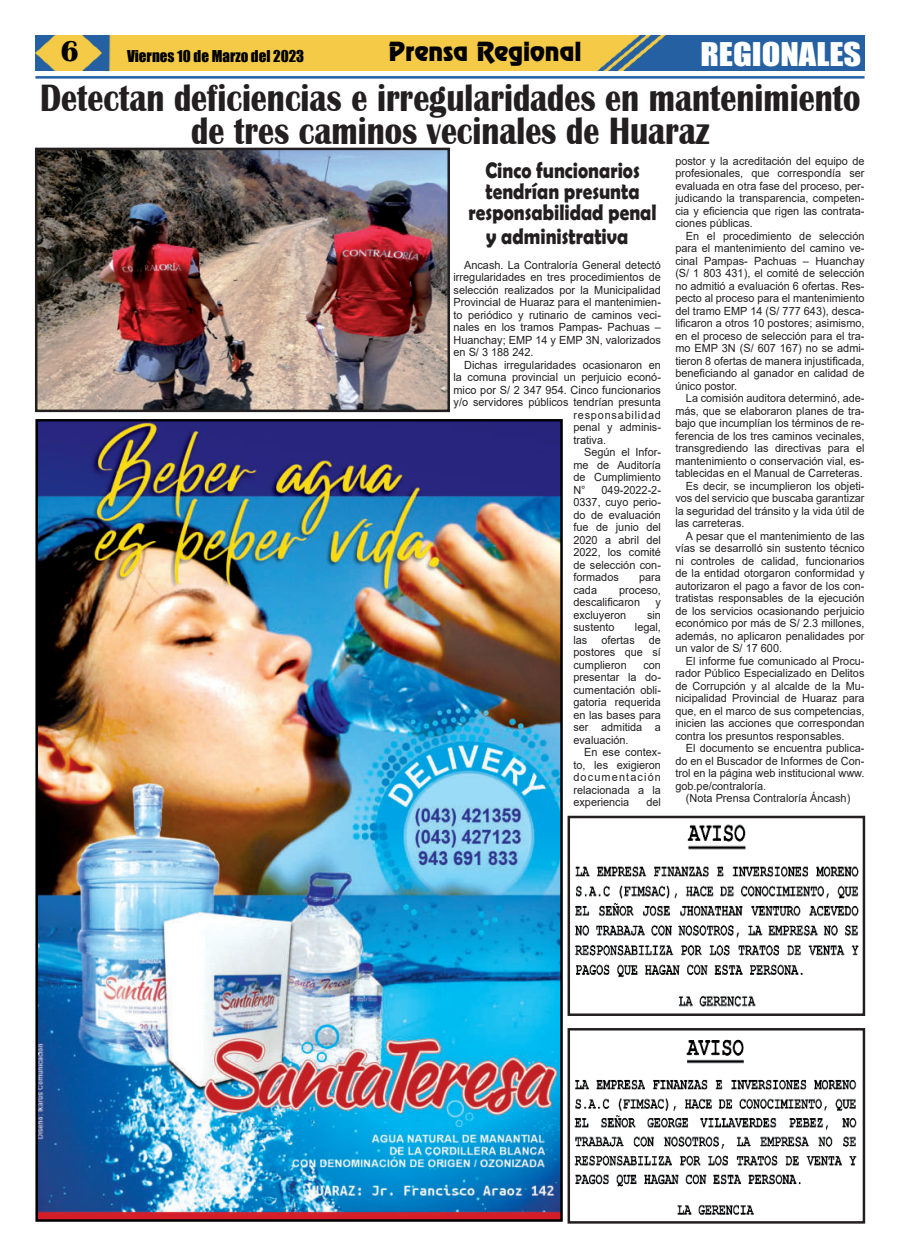
<style>
.page{position:relative;width:900px;height:1258px;background:#fff}
.page>*{position:absolute;margin:0;border:0;box-sizing:border-box;transform-origin:0 0}
.t1{font:700 39.25px/32.5px "Britannic";color:#231f20;text-align:center;scale:.82 1}
.t2{font:30px "Impact";color:#fff;scale:1.14 1}
.t3{font:700 30px "Britannic";color:#000}
.t4{font:23.75px "Renfrew Normal";color:#000}
.t5{font:700 22.5px/21.2px "Berlin Sans FB Demi";color:#231f20;text-align:center;scale:.85 1}
.t6{font:15px "Impact";color:#000}
.t7{font:11.25px/12.5px "Arial";color:#231f20;text-align:justify}
.t8{font:11.25px "Arial";letter-spacing:.075em;color:#231f20}
</style>
<div class="page">
<img style="left:35px;top:35px;width:830px;height:36px">
<hr style="left:35px;top:76px;width:830px;height:3px;background:#2361a2">
<img style="left:39px;top:423px;width:520px;height:795px">
<div style="left:35px;top:419px;width:528px;height:803px;border:3px solid #000"></div>
<img style="left:574px;top:1039px;width:283px;height:176px">
<div style="left:568px;top:1028px;width:297px;height:196px;border:3px solid #231f20"></div>
<img style="left:574px;top:824px;width:285px;height:183px">
<div style="left:568px;top:816px;width:297px;height:200px;border:3px solid #231f20"></div>
<img style="left:39px;top:152px;width:407px;height:256px">
<div style="left:35px;top:148px;width:415px;height:264px;border:3px solid #231f20"></div>
<h2 class="t3" style="left:61px;top:41px;width:20px">6</h2>
<h3 class="t6" style="left:127px;top:48px;width:179px">Viernes 10 de Marzo del 2023</h3>
<h3 class="t4" style="left:389px;top:41px;width:194px">Prensa Regional</h3>
<h2 class="t2" style="left:700px;top:38px;width:143px">REGIONALES</h2>
<h1 class="t1" style="left:40px;top:85px;width:1002px">Detectan deficiencias e irregularidades en mantenimiento de tres caminos vecinales de Huaraz</h1>
<h3 class="t5" style="left:469px;top:160px;width:223px">Cinco funcionarios tendrían presunta responsabilidad penal</h3>
<h3 class="t5" style="left:486px;top:227px;width:169px">y administrativa</h3>
<p class="t7" style="left:454px;top:260px;width:209px;text-indent:11px">Ancash. La Contraloría General detectó irregularidades en tres procedimientos de selección realizados por la Municipalidad Provincial de Huaraz para el mantenimien&shy;to periódico y rutinario de caminos veci&shy;nales en los tramos Pampas- Pachuas – Huanchay; EMP 14 y EMP 3N, valorizados en S/ 3 188 242.</p>
<p class="t7" style="left:464px;top:360px;width:198px">Dichas irregularidades ocasionaron en</p>
<p class="t7" style="left:454px;top:372px;width:209px">la comuna provincial un perjuicio econó-</p>
<p class="t7" style="left:454px;top:385px;width:209px">mico por S/ 2 347 954. Cinco funcionarios</p>
<p class="t7" style="left:454px;top:397px;width:209px">y/o servidores públicos tendrían presunta</p>
<p class="t8" style="left:573px;top:411px;width:89px">responsabilidad</p>
<p class="t7" style="left:573px;top:422px;width:89px">penal y adminis-</p>
<p class="t7" style="left:573px;top:435px;width:34px">trativa.</p>
<p class="t7" style="left:584px;top:447px;width:78px">Según el Infor-</p>
<p class="t7" style="left:573px;top:460px;width:89px">me de Auditoría</p>
<p class="t7" style="left:573px;top:472px;width:89px">de Cumplimiento</p>
<p class="t7" style="left:573px;top:485px;width:14px">N°</p>
<p class="t7" style="left:675px;top:156px;width:191px">postor y la acreditación del equipo de profesionales, que correspondía ser evaluada en otra fase del proceso, per&shy;judicando la transparencia, competen&shy;cia y eficiencia que rigen las contrata&shy;ciones públicas.</p>
<p class="t7" style="left:675px;top:231px;width:191px;text-indent:11px">En el procedimiento de selección para el mantenimiento del camino ve&shy;cinal Pampas- Pachuas – Huanchay (S/ 1 803 431), el comité de selección no admitió a evaluación 6 ofertas. Res&shy;pecto al proceso para el mantenimiento del tramo EMP 14 (S/ 777 643), desca&shy;lificaron a otros 10 postores; asimismo, en el proceso de selección para el tra&shy;mo EMP 3N (S/ 607 167) no se admi&shy;tieron 8 ofertas de manera injustificada, beneficiando al ganador en calidad de único postor.</p>
<p class="t7" style="left:686px;top:393px;width:180px">La comisión auditora determinó, ade-</p>
<p class="t7" style="left:675px;top:406px;width:191px">más, que se elaboraron planes de tra-</p>
<p class="t7" style="left:675px;top:418px;width:191px">bajo que incumplían los términos de re-</p>
<p class="t7" style="left:675px;top:431px;width:191px">ferencia de los tres caminos vecinales,</p>
<p class="t7" style="left:675px;top:443px;width:191px">transgrediendo las directivas para el</p>
<p class="t7" style="left:675px;top:456px;width:191px">mantenimiento o conservación vial, es-</p>
<p class="t7" style="left:675px;top:468px;width:189px">tablecidas en el Manual de Carreteras.</p>
<p class="t7" style="left:686px;top:481px;width:180px">Es decir, se incumplieron los objeti-</p>
<p class="t7" style="left:675px;top:493px;width:191px">vos del servicio que buscaba garantizar</p>
<p class="t7" style="left:675px;top:506px;width:191px">la seguridad del tránsito y la vida útil de</p>
<p class="t7" style="left:675px;top:518px;width:71px">las carreteras.</p>
<p class="t7" style="left:686px;top:531px;width:180px">A pesar que el mantenimiento de las</p>
<p class="t7" style="left:675px;top:543px;width:191px">vías se desarrolló sin sustento técnico</p>
<p class="t7" style="left:675px;top:556px;width:191px">ni controles de calidad, funcionarios</p>
<p class="t7" style="left:675px;top:568px;width:191px">de la entidad otorgaron conformidad y</p>
<p class="t7" style="left:675px;top:581px;width:191px">autorizaron el pago a favor de los con-</p>
<p class="t7" style="left:675px;top:593px;width:191px">tratistas responsables de la ejecución</p>
<p class="t7" style="left:675px;top:606px;width:191px">de los servicios ocasionando perjuicio</p>
<p class="t7" style="left:675px;top:618px;width:191px">económico por más de S/ 2.3 millones,</p>
<p class="t7" style="left:675px;top:631px;width:191px">además, no aplicaron penalidades por</p>
<p class="t7" style="left:675px;top:643px;width:108px">un valor de S/ 17 600.</p>
<p class="t7" style="left:686px;top:656px;width:180px">El informe fue comunicado al Procu-</p>
<p class="t7" style="left:675px;top:668px;width:191px">rador Público Especializado en Delitos</p>
<p class="t7" style="left:675px;top:681px;width:191px">de Corrupción y al alcalde de la Mu-</p>
<p class="t7" style="left:675px;top:693px;width:191px">nicipalidad Provincial de Huaraz para</p>
<p class="t7" style="left:675px;top:706px;width:191px">que, en el marco de sus competencias,</p>
<p class="t7" style="left:675px;top:718px;width:191px">inicien las acciones que correspondan</p>
<p class="t7" style="left:675px;top:731px;width:171px">contra los presuntos responsables.</p>
<p class="t7" style="left:686px;top:743px;width:180px">El documento se encuentra publica-</p>
<p class="t7" style="left:675px;top:756px;width:191px">do en el Buscador de Informes de Con-</p>
<p class="t7" style="left:675px;top:768px;width:191px">trol en la página web institucional www.</p>
<p class="t7" style="left:675px;top:781px;width:92px">gob.pe/contraloría.</p>
<p class="t7" style="left:686px;top:793px;width:166px">(Nota Prensa Contraloría Áncash)</p>
<p class="t7" style="left:573px;top:485px;width:89px;text-indent:28px">049-2022-2- 0337, cuyo perio&shy;do de evaluación fue de junio del 2020 a abril del 2022, los comité de selección con&shy;formados</p>
<p class="t7" style="left:639px;top:572px;width:23px">para</p>
<p class="t7" style="left:573px;top:585px;width:25px">cada</p>
<p class="t7" style="left:573px;top:585px;width:89px;text-indent:46px">proceso, descalificaron</p>
<p class="t7" style="left:656px;top:596px;width:7px">y</p>
<p class="t7" style="left:573px;top:610px;width:54px">excluyeron</p>
<p class="t7" style="left:647px;top:610px;width:15px">sin</p>
<p class="t7" style="left:573px;top:622px;width:43px">sustento</p>
<p class="t7" style="left:635px;top:622px;width:28px">legal,</p>
<p class="t7" style="left:573px;top:635px;width:15px">las</p>
<p class="t7" style="left:601px;top:635px;width:35px">ofertas</p>
<p class="t7" style="left:573px;top:635px;width:89px;text-indent:75px">de postores que sí cumplieron</p>
<p class="t7" style="left:573px;top:660px;width:89px;text-indent:70px">con presentar la do&shy;cumentación obli&shy;gatoria requerida en las bases para ser admitida a evaluación.</p>
<p class="t7" style="left:573px;top:747px;width:89px;text-indent:11px">En ese contex&shy;to, les exigieron documentación relacionada a la experiencia</p>
<p class="t7" style="left:646px;top:797px;width:16px">del</p>
</div>
